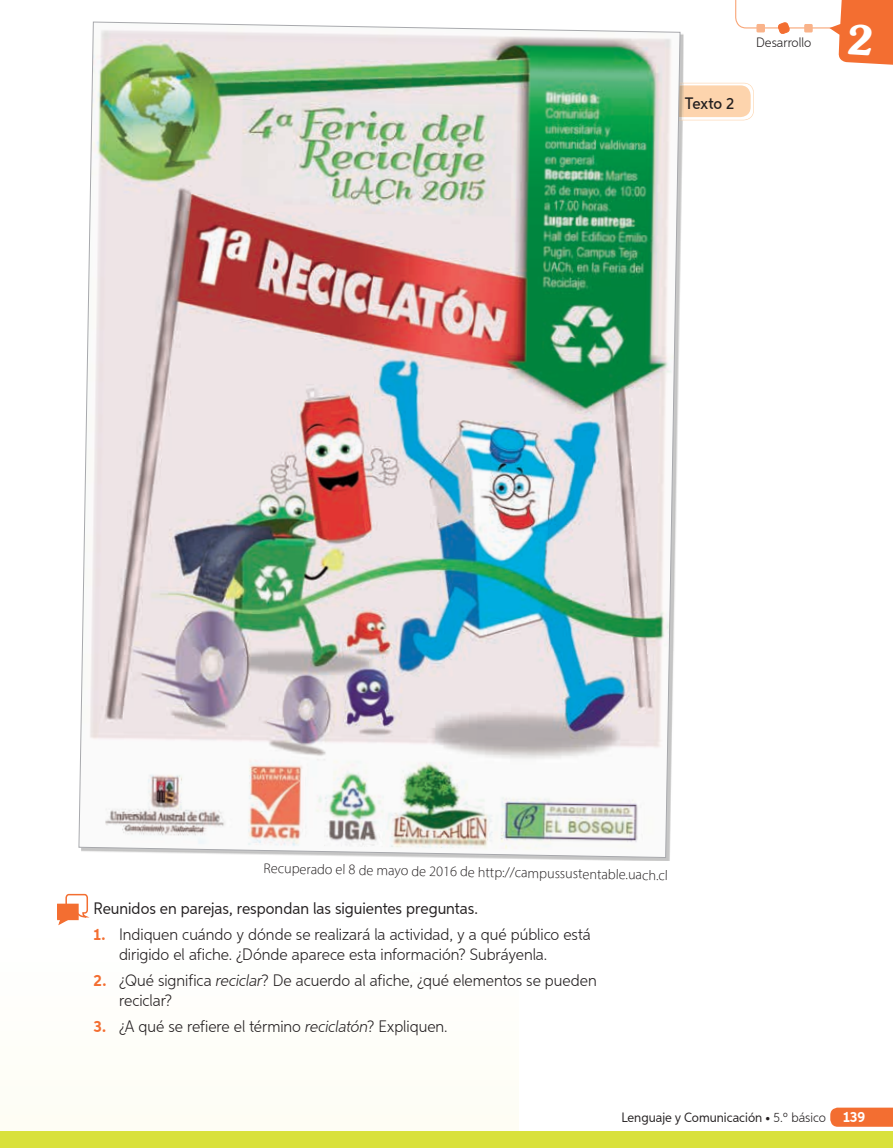
<style>
.page{position:relative;width:893px;height:1148px;background:#fff}
.page>*{position:absolute;margin:0;border:0;box-sizing:border-box;transform-origin:0 0}
.t1{font:300 16.5px/19.8px "Aspira Nar";color:#231f20}
.t2{font:16.5px "Aspira Nar";color:#231f20}
.t3{font:500 16.5px "Aspira Nar";color:#231f20}
.t4{font:300 14.25px "Myriad Pro";color:#231f20}
.t5{font:13.5px "Aspira Nar";color:#231f20}
.t6{font:300 13.5px "Aspira Nar";color:#231f20}
.s1{font-weight:700;color:#f36e31}
.s2{font-style:italic}
.s3{font-size:10.5px}
.s4{font-weight:300}
.s5{font-weight:700;font-size:15px;color:#fff}
</style>
<div class="page">
<div style="left:0;top:929px;width:518px;height:219px;background:#fefefa"></div>
<svg style="left:683px;top:83px;width:71px;height:37px"></svg>
<div style="left:667px;top:85px;width:84px;height:32px;background:#fdd4ad;border-radius:10px"></div>
<img style="left:681px;top:85px;width:2px;height:32px">
<img style="left:78px;top:21px;width:603px;height:837px">
<div style="left:0;top:1131px;width:893px;height:17px;background:#d9e13b"></div>
<svg style="left:830px;top:1108px;width:63px;height:19px"></svg>
<svg style="left:57px;top:893px;width:32px;height:33px"></svg>
<svg style="left:735px;top:0;width:158px;height:65px"></svg>
<p class="t3" style="left:685px;top:93px;width:51px">Texto 2</p>
<p class="t6" style="left:756px;top:35px;width:57px">Desarrollo</p>
<p class="t4" style="left:264px;top:860px;width:406px;rotate:1deg">Recuperado el 8 de mayo de 2016 de http://campussustentable.uach.cl</p>
<p class="t2" style="left:94px;top:898px;width:386px">Reunidos en parejas, respondan las siguientes preguntas.</p>
<p class="t1" style="left:119px;top:924px;width:473px;text-indent:-26px"><span class="s1">1.</span> Indiquen cuándo y dónde se realizará la actividad, y a qué público está dirigido el afiche. ¿Dónde aparece esta información? Subráyenla.</p>
<p class="t1" style="left:119px;top:970px;width:479px;text-indent:-26px"><span class="s1">2.</span> ¿Qué significa <span class="s2">reciclar</span>? De acuerdo al afiche, ¿qué elementos se pueden reciclar?</p>
<p class="t1" style="left:94px;top:1016px;width:356px"><span class="s1">3.</span> ¿A qué se refiere el término <span class="s2">reciclatón</span>? Expliquen.</p>
<p class="t5" style="left:621px;top:1109px;width:245px">Lenguaje y Comunicación <span class="s3">•</span> <span class="s4">5.º básico</span> <span class="s5">139</span></p>
</div>
